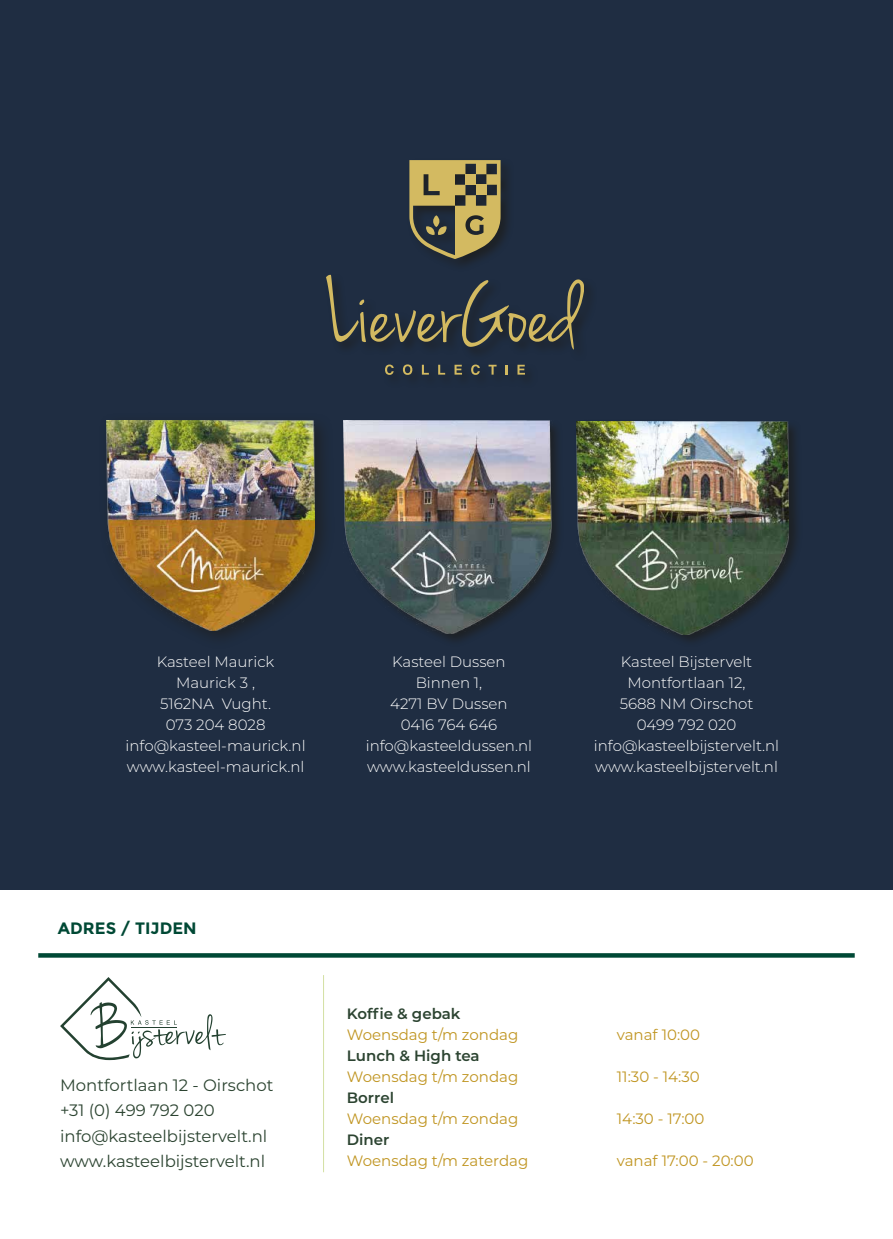
<style>
.page{position:relative;width:893px;height:1239px;background:#fff}
.page>*{position:absolute;margin:0;border:0;box-sizing:border-box;transform-origin:0 0}
.t1{font:16.5px/25.5px "Montserrat";color:#2c4431}
.t2{font:700 16.5px "Montserrat";color:#004935}
.t3{font:300 15px/21px "Montserrat";color:#fff;text-align:center}
.t4{font:15px "Montserrat";color:#c09521}
.t5{font:600 15px "Montserrat";color:#2c4431}
</style>
<div class="page">
<div style="left:0;top:0;width:893px;height:889px;background:#1f2d42"></div>
<svg style="left:38px;top:953px;width:817px;height:4px;background:#0b503d"></svg>
<hr style="left:323px;top:975px;width:1px;height:197px;background:#d3e0a3">
<svg style="left:60px;top:977px;width:166px;height:83px"></svg>
<hr style="left:131px;top:1027px;width:46px;height:1px;background:#234130">
<div style="left:98px;top:412px;width:237px;height:237px;background:#1d1d1b;opacity:.75"></div>
<img style="left:106px;top:420px;width:209px;height:210px">
<div style="left:341px;top:418px;width:224px;height:229px;background:#1d1d1b;opacity:.75"></div>
<img style="left:343px;top:421px;width:221px;height:212px">
<div style="left:574px;top:419px;width:229px;height:229px;background:#1d1d1b;opacity:.75"></div>
<img style="left:576px;top:422px;width:213px;height:212px">
<svg style="left:409px;top:160px;width:92px;height:99px"></svg>
<svg style="left:326px;top:275px;width:258px;height:74px"></svg>
<svg style="left:385px;top:364px;width:9px;height:11px"></svg>
<svg style="left:403px;top:364px;width:9px;height:11px"></svg>
<svg style="left:422px;top:365px;width:7px;height:9px"></svg>
<svg style="left:438px;top:365px;width:7px;height:9px"></svg>
<svg style="left:455px;top:365px;width:7px;height:9px"></svg>
<svg style="left:471px;top:364px;width:9px;height:11px"></svg>
<svg style="left:489px;top:365px;width:8px;height:9px"></svg>
<svg style="left:505px;top:365px;width:3px;height:9px"></svg>
<svg style="left:517px;top:365px;width:8px;height:9px"></svg>
<p class="t3" style="left:126px;top:650px;width:181px">Kasteel Maurick<br>Maurick 3 ,<br>5162NA Vught.<br>073 204 8028 info@kasteel-maurick.nl www.kasteel-maurick.nl</p>
<p class="t3" style="left:366px;top:650px;width:168px">Kasteel Dussen<br>Binnen 1,<br>4271 BV Dussen<br>0416 764 646 info@kasteeldussen.nl www.kasteeldussen.nl</p>
<p class="t3" style="left:594px;top:650px;width:187px">Kasteel Bijstervelt<br>Montfortlaan 12,<br>5688 NM Oirschot<br>0499 792 020 info@kasteelbijstervelt.nl www.kasteelbijstervelt.nl</p>
<p class="t2" style="left:58px;top:918px;width:140px">ADRES / TIJDEN</p>
<p class="t1" style="left:60px;top:1071px;width:215px">Montfortlaan 12 - Oirschot +31 (0) 499 792 020 info@kasteelbijstervelt.nl www.kasteelbijstervelt.nl</p>
<p class="t5" style="left:347px;top:1002px;width:115px">Koffie &amp; gebak</p>
<p class="t4" style="left:347px;top:1024px;width:173px">Woensdag t/m zondag</p>
<p class="t4" style="left:617px;top:1024px;width:85px">vanaf 10:00</p>
<p class="t5" style="left:347px;top:1044px;width:134px">Lunch &amp; High tea</p>
<p class="t4" style="left:347px;top:1066px;width:173px">Woensdag t/m zondag</p>
<p class="t4" style="left:617px;top:1066px;width:84px">11:30 - 14:30</p>
<p class="t5" style="left:347px;top:1086px;width:49px">Borrel</p>
<p class="t4" style="left:347px;top:1108px;width:173px">Woensdag t/m zondag</p>
<p class="t4" style="left:617px;top:1108px;width:89px">14:30 - 17:00</p>
<p class="t5" style="left:347px;top:1128px;width:44px">Diner</p>
<p class="t4" style="left:347px;top:1150px;width:183px">Woensdag t/m zaterdag</p>
<p class="t4" style="left:617px;top:1150px;width:138px">vanaf 17:00 - 20:00</p>
</div>
